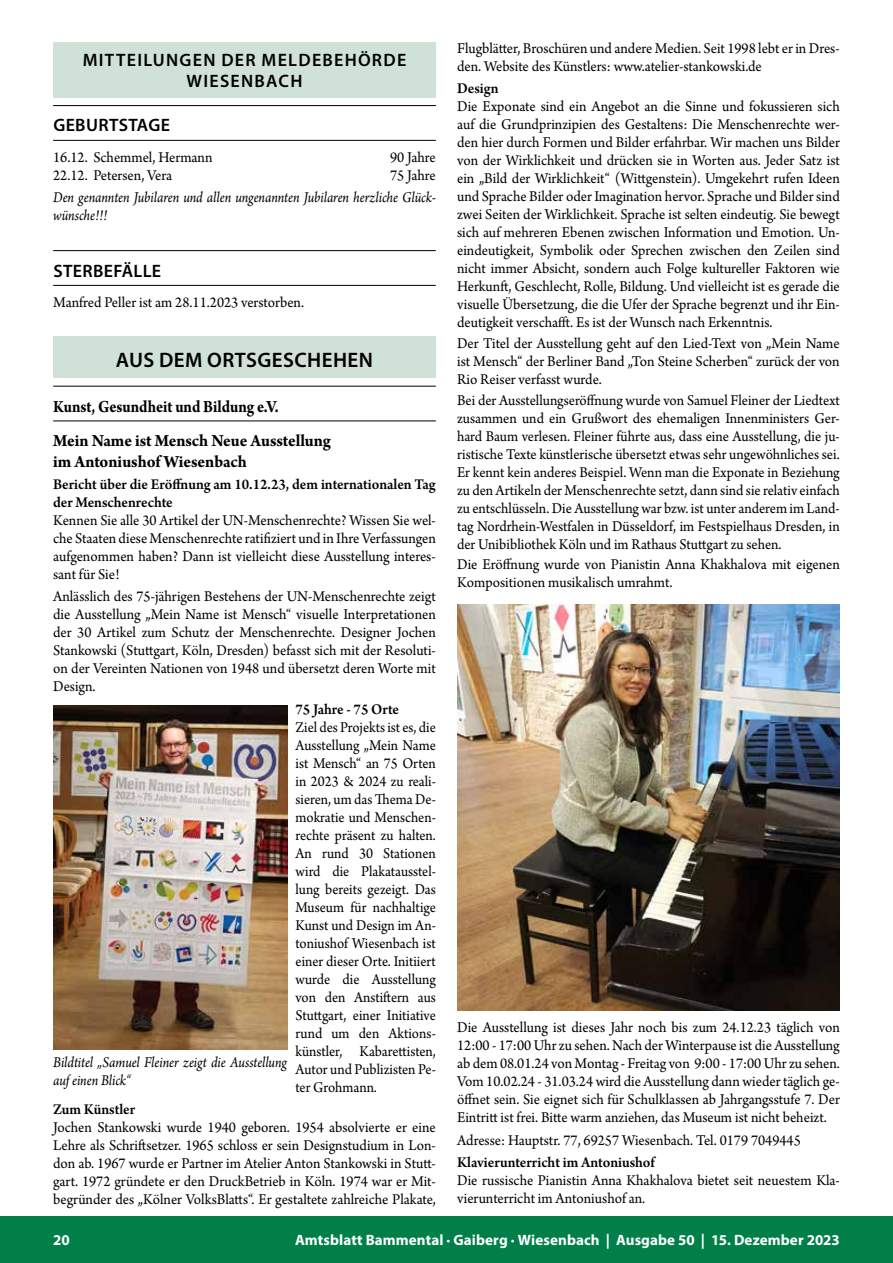
<style>
.page{position:relative;width:893px;height:1263px;background:#fff}
.page>*{position:absolute;margin:0;border:0;box-sizing:border-box;transform-origin:0 0}
.t1{font:600 21px "Myriad Pro";letter-spacing:.02em;color:#000}
.t2{font:700 18px/33.8px "Arno Pro";letter-spacing:-.005em;color:#000;scale:.88 1}
.t3{font:600 18px/21px "Myriad Pro";letter-spacing:.07em;color:#000;text-align:center}
.t4{font:700 18px "Arno Pro";letter-spacing:-.005em;color:#000;scale:.95 1}
.t5{font:600 18px "Myriad Pro";letter-spacing:.02em;color:#000}
.t6{font:15.75px/18px "Arno Pro";color:#000;text-align:justify;scale:.95 1}
.t7{font:15.75px/18px "Arno Pro";color:#000;text-align:justify;scale:.94 1}
.t8{font:15.75px/18px "Arno Pro";color:#000;text-align:justify;scale:.93 1}
.t9{font:600 15.75px/18px "Arno Pro";color:#000;scale:.95 1}
.t10{font:italic 15.75px/18px "Arno Pro";letter-spacing:-.005em;color:#000;scale:.9 1}
.t11{font:700 15px "Myriad Pro";letter-spacing:.005em;color:#fff}
</style>
<div class="page">
<div style="left:0;top:1216px;width:893px;height:47px;background:#007f49"></div>
<hr style="left:53px;top:105px;width:383px;height:1px;background:#000">
<hr style="left:53px;top:140px;width:383px;height:1px;background:#000">
<hr style="left:53px;top:250px;width:383px;height:1px;background:#000">
<hr style="left:53px;top:285px;width:383px;height:1px;background:#000">
<hr style="left:53px;top:386px;width:383px;height:1px;background:#000">
<hr style="left:53px;top:420px;width:383px;height:1px;background:#000">
<div style="left:53px;top:42px;width:383px;height:56px;background:#d0e2d7"></div>
<div style="left:53px;top:337px;width:383px;height:41px;background:#d0e2d7"></div>
<img style="left:53px;top:705px;width:234px;height:344px">
<img style="left:457px;top:604px;width:383px;height:406px">
<p class="t3" style="left:83px;top:49px;width:325px">MITTEILUNGEN DER MELDEBEHÖRDE<br>WIESENBACH</p>
<p class="t5" style="left:53px;top:114px;width:118px">GEBURTSTAGE</p>
<p class="t6" style="left:53px;top:149px;width:169px">16.12. Schemmel, Hermann</p>
<p class="t6" style="left:390px;top:149px;width:50px">90 Jahre</p>
<p class="t6" style="left:53px;top:167px;width:127px">22.12. Petersen, Vera</p>
<p class="t6" style="left:390px;top:167px;width:50px">75 Jahre</p>
<p class="t10" style="left:53px;top:190px;width:427px">Den genannten Jubilaren und allen ungenannten Jubilaren herzliche Glück&shy;wünsche!!!</p>
<p class="t5" style="left:53px;top:259px;width:109px">STERBEFÄLLE</p>
<p class="t6" style="left:53px;top:294px;width:266px">Manfred Peller ist am 28.11.2023 verstorben.</p>
<h1 class="t1" style="left:116px;top:347px;width:259px">AUS DEM ORTSGESCHEHEN</h1>
<p class="t2" style="left:53px;top:391px;width:317px">Kunst, Gesundheit und Bildung e.V.<br>Mein Name ist Mensch Neue Ausstellung</p>
<p class="t4" style="left:53px;top:451px;width:205px">im Antoniushof Wiesenbach</p>
<p class="t9" style="left:53px;top:476px;width:404px">Bericht über die Eröffnung am 10.12.23, dem internationalen Tag der Menschenrechte</p>
<p class="t6" style="left:53px;top:512px;width:404px">Kennen Sie alle 30 Artikel der UN-Menschenrechte? Wissen Sie wel&shy;che Staaten diese Menschenrechte ratifiziert und in Ihre Verfassungen aufgenommen haben? Dann ist vielleicht diese Ausstellung interes&shy;sant für Sie!</p>
<p class="t6" style="left:53px;top:588px;width:404px">Anlässlich des 75-jährigen Bestehens der UN-Menschenrechte zeigt die Ausstellung „Mein Name ist Mensch“ visuelle Interpretationen der 30 Artikel zum Schutz der Menschenrechte. Designer Jochen Stankowski (Stuttgart, Köln, Dresden) befasst sich mit der Resoluti&shy;on der Vereinten Nationen von 1948 und übersetzt deren Worte mit Design.</p>
<p class="t9" style="left:296px;top:701px;width:111px">75 Jahre - 75 Orte</p>
<p class="t8" style="left:296px;top:719px;width:152px">Ziel des Projekts ist es, die Ausstellung „Mein Name ist Mensch“ an 75 Orten in 2023 &amp; 2024 zu reali&shy;sieren, um das Thema De&shy;mokratie und Menschen&shy;rechte präsent zu halten.<br>An rund 30 Stationen wird die Plakatausstel&shy;lung bereits gezeigt. Das Museum für nachhaltige Kunst und Design im An&shy;toniushof Wiesenbach ist einer dieser Orte. Initiiert wurde die Ausstellung von den Anstiftern aus Stuttgart, einer Initiative rund um den Aktions&shy;künstler, Kabarettisten, Autor und Publizisten Pe&shy;ter Grohmann.</p>
<p class="t10" style="left:53px;top:1054px;width:261px">Bildtitel „Samuel Fleiner zeigt die Ausstellung auf einen Blick“</p>
<p class="t9" style="left:53px;top:1101px;width:88px">Zum Künstler</p>
<p class="t6" style="left:53px;top:1119px;width:404px">Jochen Stankowski wurde 1940 geboren. 1954 absolvierte er eine Lehre als Schriftsetzer. 1965 schloss er sein Designstudium in Lon&shy;don ab. 1967 wurde er Partner im Atelier Anton Stankowski in Stutt&shy;gart. 1972 gründete er den DruckBetrieb in Köln. 1974 war er Mit&shy;begründer des „Kölner VolksBlatts“. Er gestaltete zahlreiche Plakate,</p>
<p class="t6" style="left:457px;top:40px;width:404px">Flugblätter, Broschüren und andere Medien. Seit 1998 lebt er in Dres&shy;den. Website des Künstlers: www.atelier-stankowski.de</p>
<p class="t9" style="left:457px;top:81px;width:45px">Design</p>
<p class="t6" style="left:457px;top:99px;width:404px">Die Exponate sind ein Angebot an die Sinne und fokussieren sich auf die Grundprinzipien des Gestaltens: Die Menschenrechte wer&shy;den hier durch Formen und Bilder erfahrbar. Wir machen uns Bilder von der Wirklichkeit und drücken sie in Worten aus. Jeder Satz ist ein „Bild der Wirklichkeit“ (Wittgenstein). Umgekehrt rufen Ideen und Sprache Bilder oder Imagination hervor. Sprache und Bilder sind zwei Seiten der Wirklichkeit. Sprache ist selten eindeutig. Sie bewegt sich auf mehreren Ebenen zwischen Information und Emotion. Un&shy;eindeutigkeit, Symbolik oder Sprechen zwischen den Zeilen sind nicht immer Absicht, sondern auch Folge kultureller Faktoren wie Herkunft, Geschlecht, Rolle, Bildung. Und vielleicht ist es gerade die visuelle Übersetzung, die die Ufer der Sprache begrenzt und ihr Ein&shy;deutigkeit verschafft. Es ist der Wunsch nach Erkenntnis.</p>
<p class="t6" style="left:457px;top:335px;width:404px">Der Titel der Ausstellung geht auf den Lied-Text von „Mein Name ist Mensch“ der Berliner Band „Ton Steine Scherben“ zurück der von Rio Reiser verfasst wurde.</p>
<p class="t7" style="left:457px;top:392px;width:409px">Bei der Ausstellungseröffnung wurde von Samuel Fleiner der Liedtext zusammen und ein Grußwort des ehemaligen Innenministers Ger&shy;hard Baum verlesen. Fleiner führte aus, dass eine Ausstellung, die ju&shy;ristische Texte künstlerische übersetzt etwas sehr ungewöhnliches sei.<br>Er kennt kein anderes Beispiel. Wenn man die Exponate in Beziehung zu den Artikeln der Menschenrechte setzt, dann sind sie relativ einfach zu entschlüsseln. Die Ausstellung war bzw. ist unter anderem im Land&shy;tag Nordrhein-Westfalen in Düsseldorf, im Festspielhaus Dresden, in der Unibibliothek Köln und im Rathaus Stuttgart zu sehen.</p>
<p class="t6" style="left:457px;top:556px;width:404px">Die Eröffnung wurde von Pianistin Anna Khakhalova mit eigenen<br>Kompositionen musikalisch umrahmt.</p>
<p class="t6" style="left:457px;top:1019px;width:404px">Die Ausstellung ist dieses Jahr noch bis zum 24.12.23 täglich von 12:00 - 17:00 Uhr zu sehen. Nach der Winterpause ist die Ausstellung ab dem 08.01.24 von Montag - Freitag von 9:00 - 17:00 Uhr zu sehen.<br>Vom 10.02.24 - 31.03.24 wird die Ausstellung dann wieder täglich ge&shy;öffnet sein. Sie eignet sich für Schulklassen ab Jahrgangsstufe 7. Der Eintritt ist frei. Bitte warm anziehen, das Museum ist nicht beheizt.</p>
<p class="t6" style="left:457px;top:1132px;width:363px">Adresse: Hauptstr. 77, 69257 Wiesenbach. Tel. 0179 7049445</p>
<p class="t9" style="left:457px;top:1154px;width:210px">Klavierunterricht im Antoniushof</p>
<p class="t6" style="left:457px;top:1172px;width:404px">Die russische Pianistin Anna Khakhalova bietet seit neuestem Kla&shy;vierunterricht im Antoniushof an.</p>
<p class="t11" style="left:53px;top:1230px;width:18px">20</p>
<p class="t11" style="left:295px;top:1230px;width:546px">Amtsblatt Bammental · Gaiberg · Wiesenbach | Ausgabe 50 | 15. Dezember 2023</p>
</div>
